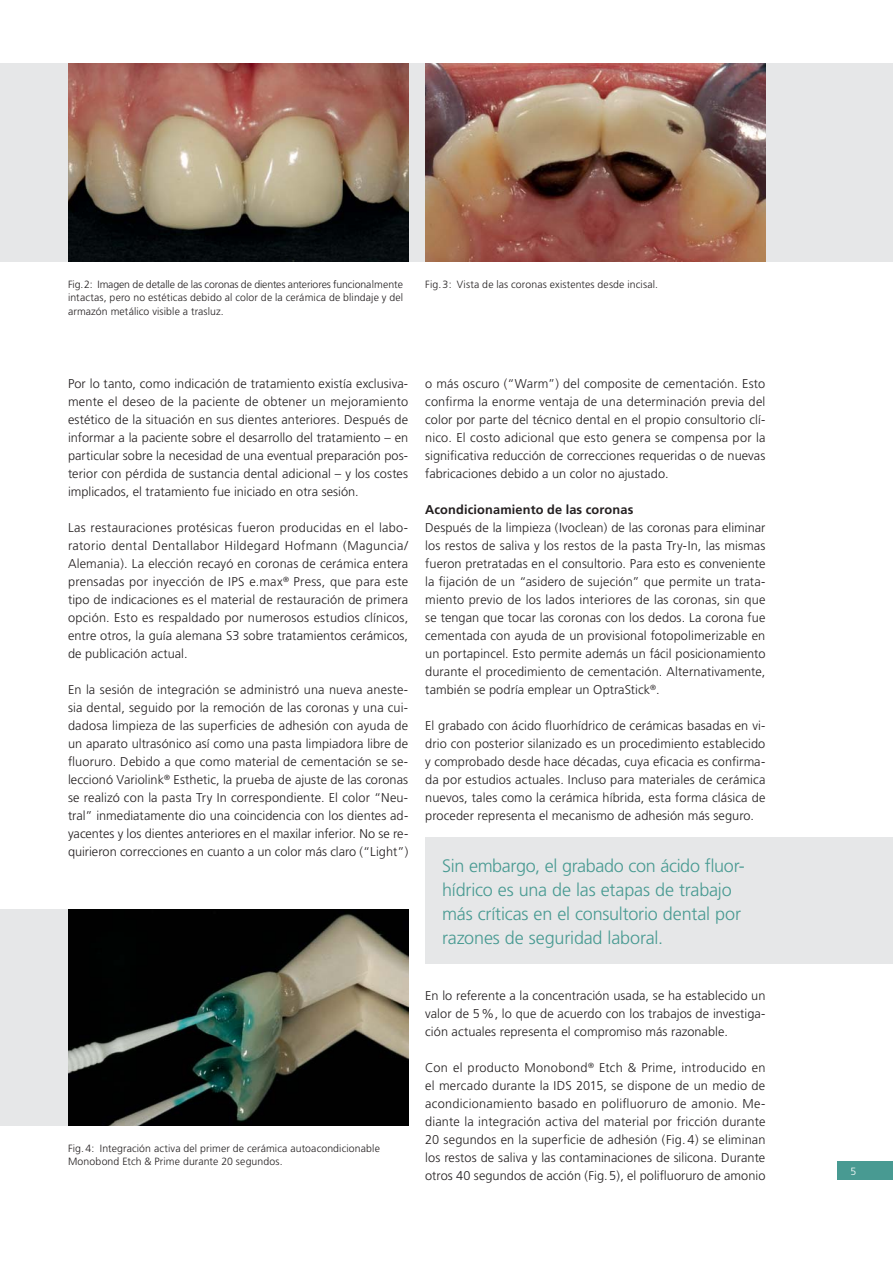
<style>
.page{position:relative;width:893px;height:1263px;background:#fff}
.page>*{position:absolute;margin:0;border:0;box-sizing:border-box;transform-origin:0 0}
.t1{font:300 18px/24px "Frutiger";letter-spacing:-.01em;color:#489a92}
.t2{font:300 12.75px/18px "Frutiger";letter-spacing:.005em;color:#231f20;text-align:justify}
.t3{font:700 12.75px "Frutiger";letter-spacing:.01em;color:#231f20}
.t4{font:300 10.5px/13.5px "Frutiger";letter-spacing:.01em;color:#231f20;text-align:justify}
.t5{font:300 10.5px "Frutiger";color:#fff}
</style>
<div class="page">
<div style="left:0;top:910px;width:408px;height:216px;background:#e6e7e8"></div>
<div style="left:0;top:64px;width:893px;height:198px;background:#e6e7e8"></div>
<img style="left:68px;top:64px;width:340px;height:198px">
<img style="left:425px;top:64px;width:340px;height:198px">
<img style="left:68px;top:910px;width:340px;height:216px">
<div style="left:425px;top:838px;width:468px;height:126px;background:#e6e7e8"></div>
<div style="left:838px;top:1162px;width:55px;height:18px;background:#489a92"></div>
<p class="t4" style="left:68px;top:278px;width:337px">Fig. 2: Imagen de detalle de las coronas de dientes anteriores funcionalmente intactas, pero no estéticas debido al color de la cerámica de blindaje y del armazón metálico visible a trasluz.</p>
<p class="t4" style="left:425px;top:278px;width:234px">Fig. 3: Vista de las coronas existentes desde incisal.</p>
<p class="t2" style="left:68px;top:375px;width:342px">Por lo tanto, como indicación de tratamiento existía exclusiva&shy;mente el deseo de la paciente de obtener un mejoramiento estético de la situación en sus dientes anteriores. Después de informar a la paciente sobre el desarrollo del tratamiento – en particular sobre la necesidad de una eventual preparación pos&shy;terior con pérdida de sustancia dental adicional – y los costes implicados, el tratamiento fue iniciado en otra sesión.</p>
<p class="t2" style="left:68px;top:519px;width:342px">Las restauraciones protésicas fueron producidas en el labo&shy;ratorio dental Dentallabor Hildegard Hofmann (Maguncia/ Alemania). La elección recayó en coronas de cerámica entera prensadas por inyección de IPS e.max<sup>®</sup> Press, que para este tipo de indicaciones es el material de restauración de primera opción. Esto es respaldado por numerosos estudios clínicos, entre otros, la guía alemana S3 sobre tratamientos cerámicos, de publicación actual.</p>
<p class="t2" style="left:68px;top:681px;width:342px">En la sesión de integración se administró una nueva aneste&shy;sia dental, seguido por la remoción de las coronas y una cui&shy;dadosa limpieza de las superficies de adhesión con ayuda de un aparato ultrasónico así como una pasta limpiadora libre de fluoruro. Debido a que como material de cementación se se&shy;leccionó Variolink<sup>®</sup> Esthetic, la prueba de ajuste de las coronas se realizó con la pasta Try In correspondiente. El color “Neu&shy;tral” inmediatamente dio una coincidencia con los dientes ad&shy;yacentes y los dientes anteriores en el maxilar inferior. No se re&shy;quirieron correcciones en cuanto a un color más claro (“Light”)</p>
<p class="t2" style="left:425px;top:375px;width:342px">o más oscuro (“Warm”) del composite de cementación. Esto confirma la enorme ventaja de una determinación previa del color por parte del técnico dental en el propio consultorio clí&shy;nico. El costo adicional que esto genera se compensa por la significativa reducción de correcciones requeridas o de nuevas fabricaciones debido a un color no ajustado.</p>
<p class="t3" style="left:425px;top:504px;width:210px">Acondicionamiento de las coronas</p>
<p class="t2" style="left:425px;top:519px;width:342px">Después de la limpieza (Ivoclean) de las coronas para eliminar los restos de saliva y los restos de la pasta Try-In, las mismas fueron pretratadas en el consultorio. Para esto es conveniente la fijación de un “asidero de sujeción” que permite un trata&shy;miento previo de los lados interiores de las coronas, sin que se tengan que tocar las coronas con los dedos. La corona fue cementada con ayuda de un provisional fotopolimerizable en un portapincel. Esto permite además un fácil posicionamiento durante el procedimiento de cementación. Alternativamente, también se podría emplear un OptraStick<sup>®</sup>.</p>
<p class="t2" style="left:425px;top:717px;width:342px">El grabado con ácido fluorhídrico de cerámicas basadas en vi&shy;drio con posterior silanizado es un procedimiento establecido y comprobado desde hace décadas, cuya eficacia es confirma&shy;da por estudios actuales. Incluso para materiales de cerámica nuevos, tales como la cerámica híbrida, esta forma clásica de proceder representa el mecanismo de adhesión más seguro.</p>
<h1 class="t1" style="left:442px;top:855px;width:304px">Sin embargo, el grabado con ácido fluor&shy;hídrico es una de las etapas de trabajo más críticas en el consultorio dental por razones de seguridad laboral.</h1>
<p class="t4" style="left:68px;top:1142px;width:313px">Fig. 4: Integración activa del primer de cerámica autoacondicionable<br>Monobond Etch &amp; Prime durante 20 segundos.</p>
<p class="t2" style="left:425px;top:987px;width:342px">En lo referente a la concentración usada, se ha establecido un valor de 5 %, lo que de acuerdo con los trabajos de investiga&shy;ción actuales representa el compromiso más razonable.</p>
<p class="t2" style="left:425px;top:1059px;width:342px">Con el producto Monobond<sup>®</sup> Etch &amp; Prime, introducido en el mercado durante la IDS 2015, se dispone de un medio de acondicionamiento basado en polifluoruro de amonio. Me&shy;diante la integración activa del material por fricción durante 20 segundos en la superficie de adhesión (Fig. 4) se eliminan los restos de saliva y las contaminaciones de silicona. Durante otros 40 segundos de acción (Fig. 5), el polifluoruro de amonio</p>
<p class="t5" style="left:850px;top:1167px;width:7px">5</p>
</div>
